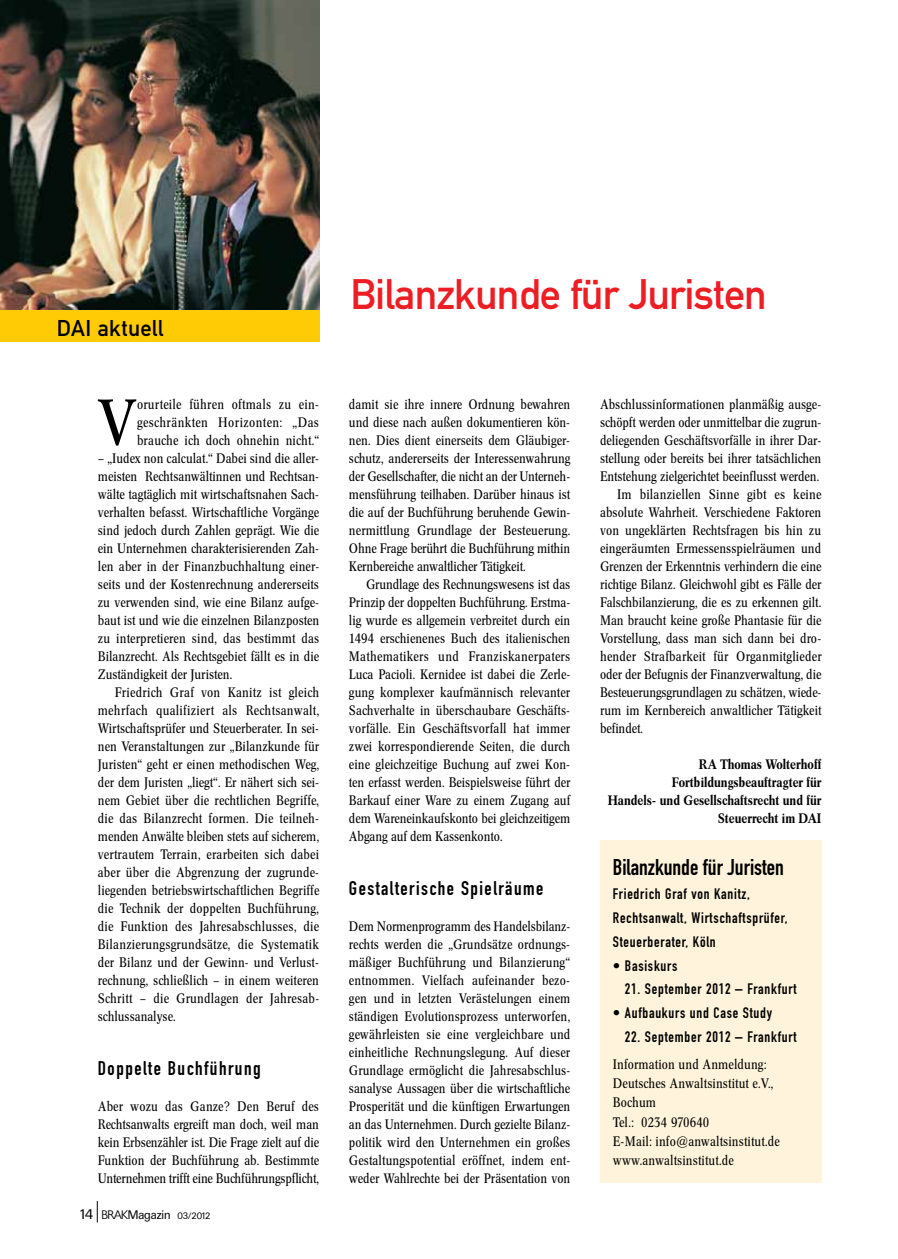
<style>
.page{position:relative;width:898px;height:1259px;background:#fff}
.page>*{position:absolute;margin:0;border:0;box-sizing:border-box;transform-origin:0 0}
.t1{font:64.05px "Concorde Condensed BQ";color:#000}
.t2{font:42px "DIN Mittelschrift";letter-spacing:-.02em;color:#ed1d24}
.t3{font:22.5px "DIN Engschrift";color:#000}
.t4{font:22.5px "DIN Mittelschrift";letter-spacing:.01em;color:#000}
.t5{font:19.5px "DIN Engschrift";letter-spacing:.075em;color:#000}
.t6{font:15px/23.9px "DIN Engschrift";letter-spacing:.05em;color:#000}
.t7{font:13.5px/18px "Concorde Condensed BQ";color:#000;text-align:justify}
.t8{font:500 13.5px/18px "Concorde Condensed BQ";color:#000;text-align:right}
.t9{font:12px "Ultimate";letter-spacing:-.005em;color:#000;scale:.95 1}
.s1{font-size:13.5px}
.s2{font-family:"Chantilly";font-weight:300}
.s3{font-size:9px}
</style>
<div class="page">
<svg style="left:97px;top:1201px;width:1px;height:21px"></svg>
<img style="left:0;top:0;width:319px;height:310px">
<div style="left:0;top:310px;width:319px;height:32px;background:#ffcb05"></div>
<div style="left:600px;top:840px;width:221px;height:342px;background:#fff4db"></div>
<h3 class="t4" style="left:57px;top:315px;width:108px">DAI aktuell</h3>
<h1 class="t1" style="left:97px;top:385px;width:41px">V</h1>
<p class="t7" style="left:137px;top:395px;width:184px">orurteile führen oftmals zu ein&shy;geschränkten Horizonten: „Das brauche ich doch ohnehin nicht.“</p>
<p class="t7" style="left:98px;top:449px;width:223px">– „Iudex non calculat.“ Dabei sind die aller&shy;meisten Rechtsanwältinnen und Rechtsan&shy;wälte tagtäglich mit wirtschaftsnahen Sach&shy;verhalten befasst. Wirtschaftliche Vorgänge sind jedoch durch Zahlen geprägt. Wie die ein Unternehmen charakterisierenden Zah&shy;len aber in der Finanzbuchhaltung einer&shy;seits und der Kostenrechnung andererseits zu verwenden sind, wie eine Bilanz aufge&shy;baut ist und wie die einzelnen Bilanzposten zu interpretieren sind, das bestimmt das Bilanzrecht. Als Rechtsgebiet fällt es in die Zuständigkeit der Juristen.</p>
<p class="t7" style="left:98px;top:683px;width:223px;text-indent:17px">Friedrich Graf von Kanitz ist gleich mehrfach qualifiziert als Rechtsanwalt, Wirtschaftsprüfer und Steuerberater. In sei&shy;nen Veranstaltungen zur „Bilanzkunde für Juristen“ geht er einen methodischen Weg, der dem Juristen „liegt“. Er nähert sich sei&shy;nem Gebiet über die rechtlichen Begriffe, die das Bilanzrecht formen. Die teilneh&shy;menden Anwälte bleiben stets auf sicherem, vertrautem Terrain, erarbeiten sich dabei aber über die Abgrenzung der zugrunde&shy;liegenden betriebswirtschaftlichen Begriffe die Technik der doppelten Buchführung, die Funktion des Jahresabschlusses, die Bilanzierungsgrundsätze, die Systematik der Bilanz und der Gewinn- und Verlust&shy;rechnung, schließlich – in einem weiteren Schritt – die Grundlagen der Jahresab&shy;schlussanalyse.</p>
<h3 class="t5" style="left:98px;top:1056px;width:164px">Doppelte Buchführung</h3>
<p class="t7" style="left:98px;top:1097px;width:223px">Aber wozu das Ganze? Den Beruf des Rechtsanwalts ergreift man doch, weil man kein Erbsenzähler ist. Die Frage zielt auf die Funktion der Buchführung ab. Bestimmte Unternehmen trifft eine Buchführungspflicht,</p>
<p class="t9" style="left:79px;top:1207px;width:140px"><span class="s1">14</span> <span class="s2">BRAK</span>Magazin <span class="s3">03/2012</span></p>
<h2 class="t2" style="left:350px;top:269px;width:417px">Bilanzkunde für Juristen</h2>
<p class="t7" style="left:349px;top:395px;width:223px">damit sie ihre innere Ordnung bewahren und diese nach außen dokumentieren kön&shy;nen. Dies dient einerseits dem Gläubiger&shy;schutz, andererseits der Interessenwahrung der Gesellschafter, die nicht an der Unterneh&shy;mensführung teilhaben. Darüber hinaus ist die auf der Buchführung beruhende Gewin&shy;nermittlung Grundlage der Besteuerung.<br>Ohne Frage berührt die Buchführung mithin Kernbereiche anwaltlicher Tätigkeit.</p>
<p class="t7" style="left:349px;top:575px;width:223px;text-indent:17px">Grundlage des Rechnungswesens ist das Prinzip der doppelten Buchführung. Erstma&shy;lig wurde es allgemein verbreitet durch ein 1494 erschienenes Buch des italienischen Mathematikers und Franziskanerpaters Luca Pacioli. Kernidee ist dabei die Zerle&shy;gung komplexer kaufmännisch relevanter Sachverhalte in überschaubare Geschäfts&shy;vorfälle. Ein Geschäftsvorfall hat immer zwei korrespondierende Seiten, die durch eine gleichzeitige Buchung auf zwei Kon&shy;ten erfasst werden. Beispielsweise führt der Barkauf einer Ware zu einem Zugang auf dem Wareneinkaufskonto bei gleichzeitigem Abgang auf dem Kassenkonto.</p>
<h3 class="t5" style="left:349px;top:876px;width:196px">Gestalterische Spielräume</h3>
<p class="t7" style="left:349px;top:917px;width:223px">Dem Normenprogramm des Handelsbilanz&shy;rechts werden die „Grundsätze ordnungs&shy;mäßiger Buchführung und Bilanzierung“ entnommen. Vielfach aufeinander bezo&shy;gen und in letzten Verästelungen einem ständigen Evolutionsprozess unterworfen, gewährleisten sie eine vergleichbare und einheitliche Rechnungslegung. Auf dieser Grundlage ermöglicht die Jahresabschlus&shy;sanalyse Aussagen über die wirtschaftliche Prosperität und die künftigen Erwartungen an das Unternehmen. Durch gezielte Bilanz&shy;politik wird den Unternehmen ein großes Gestaltungspotential eröffnet, indem ent&shy;weder Wahlrechte bei der Präsentation von</p>
<p class="t7" style="left:600px;top:395px;width:222px">Abschlussinformationen planmäßig ausge-</p>
<p class="t7" style="left:600px;top:413px;width:223px">schöpft werden oder unmittelbar die zugrun-</p>
<p class="t7" style="left:600px;top:431px;width:223px">deliegenden Geschäftsvorfälle in ihrer Dar-</p>
<p class="t7" style="left:600px;top:449px;width:223px">stellung oder bereits bei ihrer tatsächlichen</p>
<p class="t7" style="left:600px;top:467px;width:221px">Entstehung zielgerichtet beeinflusst werden.</p>
<p class="t7" style="left:617px;top:485px;width:206px">Im bilanziellen Sinne gibt es keine</p>
<p class="t7" style="left:600px;top:503px;width:223px">absolute Wahrheit. Verschiedene Faktoren</p>
<p class="t7" style="left:600px;top:521px;width:222px">von ungeklärten Rechtsfragen bis hin zu</p>
<p class="t7" style="left:600px;top:539px;width:222px">eingeräumten Ermessensspielräumen und</p>
<p class="t7" style="left:600px;top:557px;width:223px">Grenzen der Erkenntnis verhindern die eine</p>
<p class="t7" style="left:600px;top:575px;width:223px">richtige Bilanz. Gleichwohl gibt es Fälle der</p>
<p class="t7" style="left:600px;top:593px;width:222px">Falschbilanzierung, die es zu erkennen gilt.</p>
<p class="t7" style="left:600px;top:611px;width:223px">Man braucht keine große Phantasie für die</p>
<p class="t7" style="left:600px;top:629px;width:223px">Vorstellung, dass man sich dann bei dro-</p>
<p class="t7" style="left:600px;top:647px;width:223px">hender Strafbarkeit für Organmitglieder</p>
<p class="t7" style="left:600px;top:665px;width:223px">oder der Befugnis der Finanzverwaltung, die</p>
<p class="t7" style="left:600px;top:683px;width:223px">Besteuerungsgrundlagen zu schätzen, wiede-</p>
<p class="t7" style="left:600px;top:701px;width:223px">rum im Kernbereich anwaltlicher Tätigkeit</p>
<p class="t7" style="left:600px;top:719px;width:45px">befindet.</p>
<p class="t8" style="left:607px;top:755px;width:215px">RA Thomas Wolterhoff<br>Fortbildungsbeauftragter für<br>Handels- und Gesellschaftsrecht und für<br>Steuerrecht im DAI</p>
<h3 class="t3" style="left:612px;top:854px;width:172px">Bilanzkunde für Juristen</h3>
<p class="t6" style="left:612px;top:882px;width:176px">Friedrich Graf von Kanitz,<br>Rechtsanwalt, Wirtschaftsprüfer,<br>Steuerberater, Köln</p>
<p class="t6" style="left:612px;top:953px;width:66px">• Basiskurs</p>
<p class="t6" style="left:624px;top:977px;width:173px">21. September 2012 – Frankfurt</p>
<p class="t6" style="left:612px;top:1000px;width:160px">• Aufbaukurs und Case Study</p>
<p class="t6" style="left:624px;top:1024px;width:173px">22. September 2012 – Frankfurt</p>
<p class="t7" style="left:612px;top:1054px;width:168px;line-height:19.4px;text-align:left">Information und Anmeldung:<br>Deutsches Anwaltsinstitut e.V.,<br>Bochum<br>Tel.: 0234 970640<br>E-Mail: info@anwaltsinstitut.de www.anwaltsinstitut.de</p>
</div>
